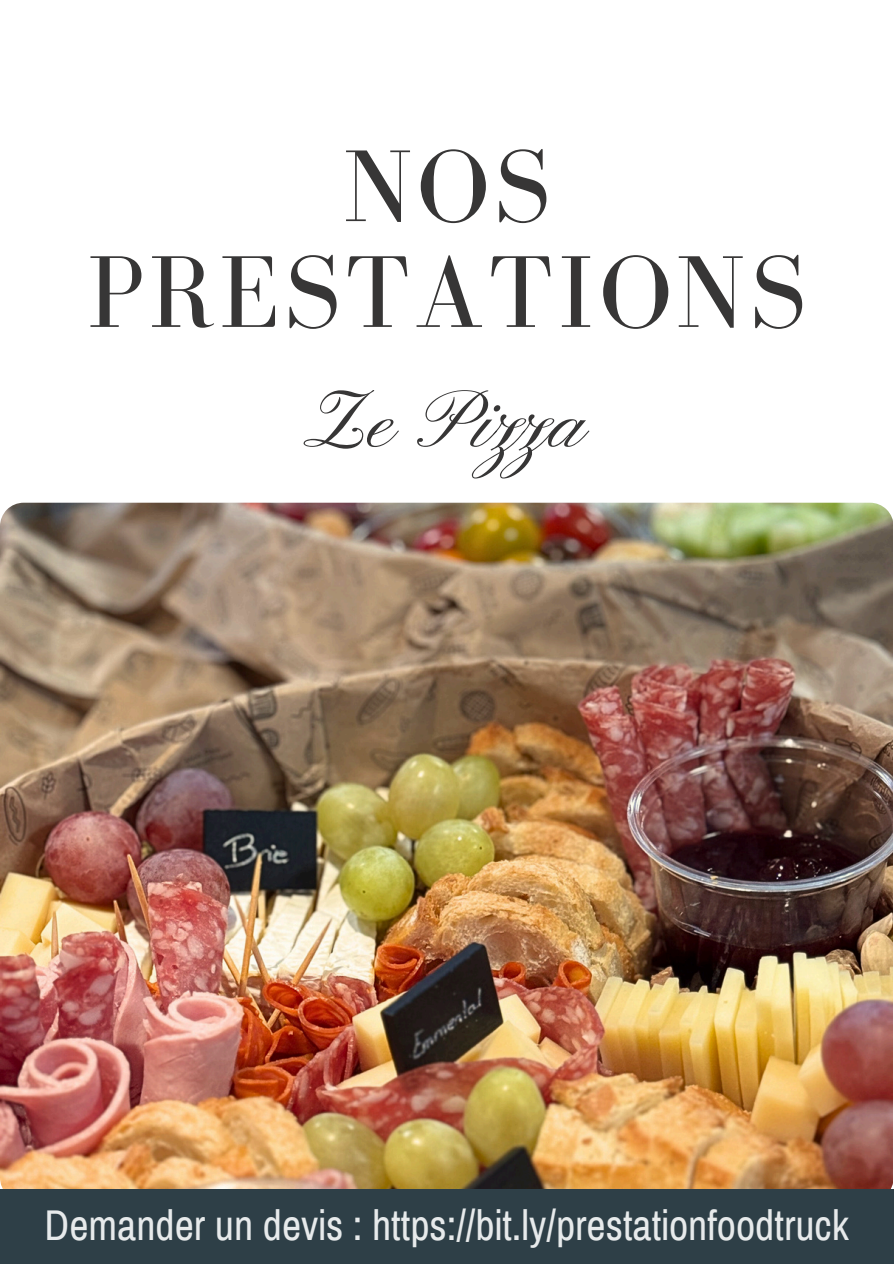
<style>
.page{position:relative;width:894px;height:1264px;background:#fff}
.page>*{position:absolute;margin:0;border:0;box-sizing:border-box;transform-origin:0 0}
.t1{font:105px/105.8px "Bodoni FLF";letter-spacing:.04em;color:#373636;text-align:center}
.t2{font:82.5px "Pinyon Script";color:#373636}
.t3{font:42px "Archivo Narrow";color:#e7eaeb}
</style>
<div class="page">
<img style="left:0;top:502px;width:892px;height:686px">
<div style="left:0;top:1188px;width:893px;height:75px;background:#2e3f47"></div>
<h2 class="t1" style="left:87px;top:133px;width:720px">NOS<br>PRESTATIONS</h2>
<p class="t2" style="left:305px;top:375px;width:284px">Ze Pizza</p>
<p class="t3" style="left:44px;top:1202px;width:805px">Demander un devis : https://bit.ly/prestationfoodtruck</p>
</div>
